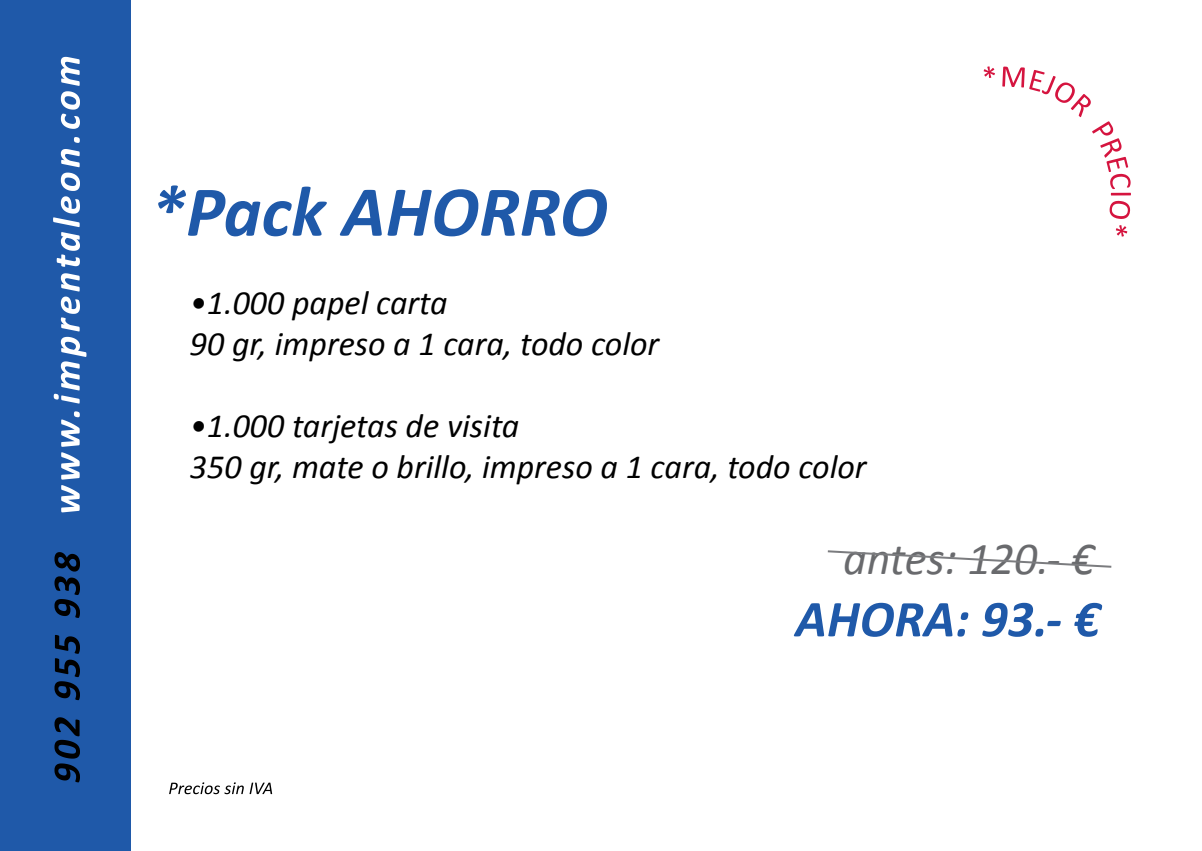
<style>
.page{position:relative;width:1202px;height:851px;background:#fff}
.page>*{position:absolute;margin:0;border:0;box-sizing:border-box;transform-origin:0 0}
.t1{font:italic 700 72px "Calibri";color:#1f59a9}
.t2{font:italic 700 52px "Calibri";color:#1f59a9}
.t3{font:italic 46px "Calibri";color:#696a6d}
.t4{font:italic 34px/40.8px "Calibri";color:#000}
</style>
<div class="page">
<div style="left:0;top:0;width:130px;height:850px;background:#1f59a9"></div>
<svg style="left:53px;top:57px;width:33px;height:455px"></svg>
<svg style="left:54px;top:552px;width:26px;height:230px"></svg>
<svg style="left:169px;top:782px;width:103px;height:12px"></svg>
<svg style="left:827px;top:550px;width:285px;height:18px"></svg>
<svg style="left:984px;top:66px;width:147px;height:170px"></svg>
<h1 class="t1" style="left:150px;top:166px;width:459px">*Pack AHORRO</h1>
<p class="t4" style="left:190px;top:281px;width:471px">•1.000 papel carta<br>90 gr, impreso a 1 cara, todo color</p>
<p class="t4" style="left:190px;top:404px;width:678px">•1.000 tarjetas de visita<br>350 gr, mate o brillo, impreso a 1 cara, todo color</p>
<h3 class="t3" style="left:843px;top:527px;width:253px">antes: 120.- €</h3>
<h2 class="t2" style="left:795px;top:586px;width:306px">AHORA: 93.- €</h2>
</div>
